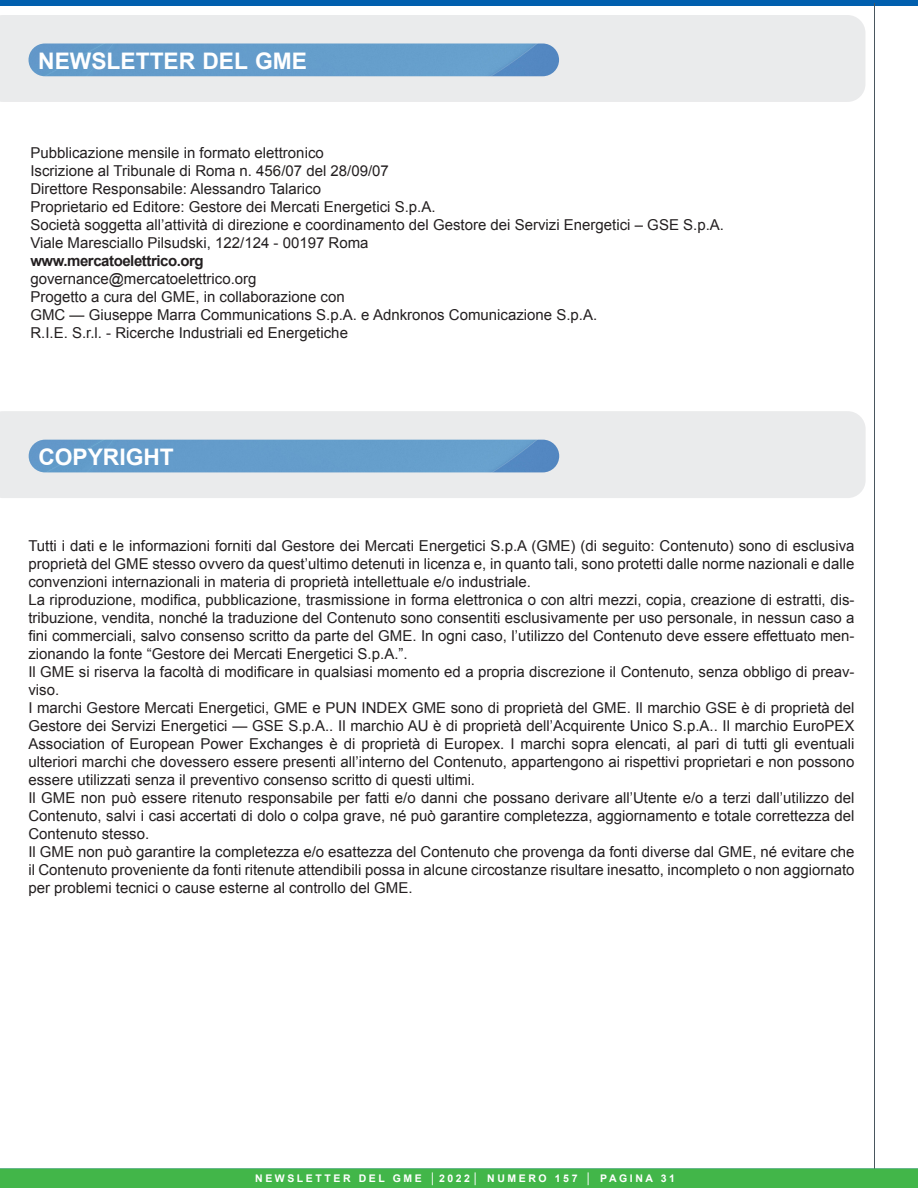
<style>
.page{position:relative;width:918px;height:1188px;background:#fff}
.page>*{position:absolute;margin:0;border:0;box-sizing:border-box;transform-origin:0 0}
.t1{font:22.8px "Arial Bold MT SC800";color:#fff}
.t2{font:15px/18px "Arial";color:#231f20;text-align:justify}
.t3{font:700 15px "Arial";letter-spacing:-.03em;color:#231f20}
.t4{font:10.5px "Arial Bold MT SC800";letter-spacing:.245em;color:#fff}
</style>
<div class="page">
<div style="left:0;top:15px;width:865px;height:87px;background:#eaebec"></div>
<img style="left:28px;top:44px;width:531px;height:32px;border-radius:16px">
<div style="left:0;top:0;width:918px;height:6px;background:#015fae"></div>
<div style="left:0;top:411px;width:866px;height:87px;background:#eaebec"></div>
<img style="left:29px;top:440px;width:530px;height:32px;border-radius:16px">
<hr style="left:874px;top:3px;width:1px;height:1185px;background:#49565e">
<div style="left:0;top:1168px;width:918px;height:20px;background:#42b649"></div>
<p class="t1" style="left:38px;top:46px;width:19px">NEW</p>
<p class="t1" style="left:91px;top:46px;width:45px">SLETTER</p>
<p class="t1" style="left:202px;top:46px;width:71px">DELGME</p>
<p class="t2" style="left:30px;top:144px;width:295px">Pubblicazione mensile in formato elettronico</p>
<p class="t2" style="left:30px;top:162px;width:360px">Iscrizione al Tribunale di Roma n. 456/07 del 28/09/07</p>
<p class="t2" style="left:30px;top:180px;width:292px">Direttore Responsabile: Alessandro Talarico</p>
<p class="t2" style="left:30px;top:198px;width:407px">Proprietario ed Editore: Gestore dei Mercati Energetici S.p.A.</p>
<p class="t2" style="left:30px;top:216px;width:695px">Società soggetta all’attività di direzione e coordinamento del Gestore dei Servizi Energetici – GSE S.p.A.</p>
<p class="t2" style="left:30px;top:234px;width:340px">Viale Maresciallo Pilsudski, 122/124 - 00197 Roma</p>
<p class="t3" style="left:30px;top:251px;width:175px">www.mercatoelettrico.org</p>
<p class="t2" style="left:30px;top:270px;width:228px">governance@mercatoelettrico.org</p>
<p class="t2" style="left:30px;top:288px;width:316px">Progetto a cura del GME, in collaborazione con</p>
<p class="t2" style="left:30px;top:306px;width:568px">GMC — Giuseppe Marra Communications S.p.A. e Adnkronos Comunicazione S.p.A.</p>
<p class="t2" style="left:30px;top:324px;width:319px">R.I.E. S.r.l. - Ricerche Industriali ed Energetiche</p>
<p class="t1" style="left:38px;top:442px;width:136px">COPYRIGHT</p>
<p class="t2" style="left:28px;top:537px;width:828px">Tutti i dati e le informazioni forniti dal Gestore dei Mercati Energetici S.p.A (GME) (di seguito: Contenuto) sono di esclusiva proprietà del GME stesso ovvero da quest’ultimo detenuti in licenza e, in quanto tali, sono protetti dalle norme nazionali e dalle convenzioni internazionali in materia di proprietà intellettuale e/o industriale.</p>
<p class="t2" style="left:28px;top:591px;width:828px">La riproduzione, modifica, pubblicazione, trasmissione in forma elettronica o con altri mezzi, copia, creazione di estratti, dis&shy;tribuzione, vendita, nonché la traduzione del Contenuto sono consentiti esclusivamente per uso personale, in nessun caso a fini commerciali, salvo consenso scritto da parte del GME. In ogni caso, l’utilizzo del Contenuto deve essere effettuato men&shy;zionando la fonte “Gestore dei Mercati Energetici S.p.A.”.</p>
<p class="t2" style="left:28px;top:663px;width:828px">Il GME si riserva la facoltà di modificare in qualsiasi momento ed a propria discrezione il Contenuto, senza obbligo di preav&shy;viso.</p>
<p class="t2" style="left:28px;top:699px;width:828px">I marchi Gestore Mercati Energetici, GME e PUN INDEX GME sono di proprietà del GME. Il marchio GSE è di proprietà del Gestore dei Servizi Energetici — GSE S.p.A.. Il marchio AU è di proprietà dell’Acquirente Unico S.p.A.. Il marchio EuroPEX Association of European Power Exchanges è di proprietà di Europex. I marchi sopra elencati, al pari di tutti gli eventuali ulteriori marchi che dovessero essere presenti all’interno del Contenuto, appartengono ai rispettivi proprietari e non possono essere utilizzati senza il preventivo consenso scritto di questi ultimi.</p>
<p class="t2" style="left:28px;top:789px;width:828px">Il GME non può essere ritenuto responsabile per fatti e/o danni che possano derivare all’Utente e/o a terzi dall’utilizzo del Contenuto, salvi i casi accertati di dolo o colpa grave, né può garantire completezza, aggiornamento e totale correttezza del Contenuto stesso.</p>
<p class="t2" style="left:28px;top:843px;width:828px">Il GME non può garantire la completezza e/o esattezza del Contenuto che provenga da fonti diverse dal GME, né evitare che il Contenuto proveniente da fonti ritenute attendibili possa in alcune circostanze risultare inesatto, incompleto o non aggiornato per problemi tecnici o cause esterne al controllo del GME.</p>
<p class="t4" style="left:255px;top:1171px;width:399px">NEWSL ETTER DEL GME │2022│ NU MERO 157 │ PAGI NA</p>
<p class="t4" style="left:661px;top:1171px;width:16px">31</p>
<p class="t4" style="left:213px;top:1173px;width:505px">NEWSL ETTER DEL GME │ FEBB RAI O 2010 │ NU MERO 25 │ PAGI NA 31</p>
</div>
